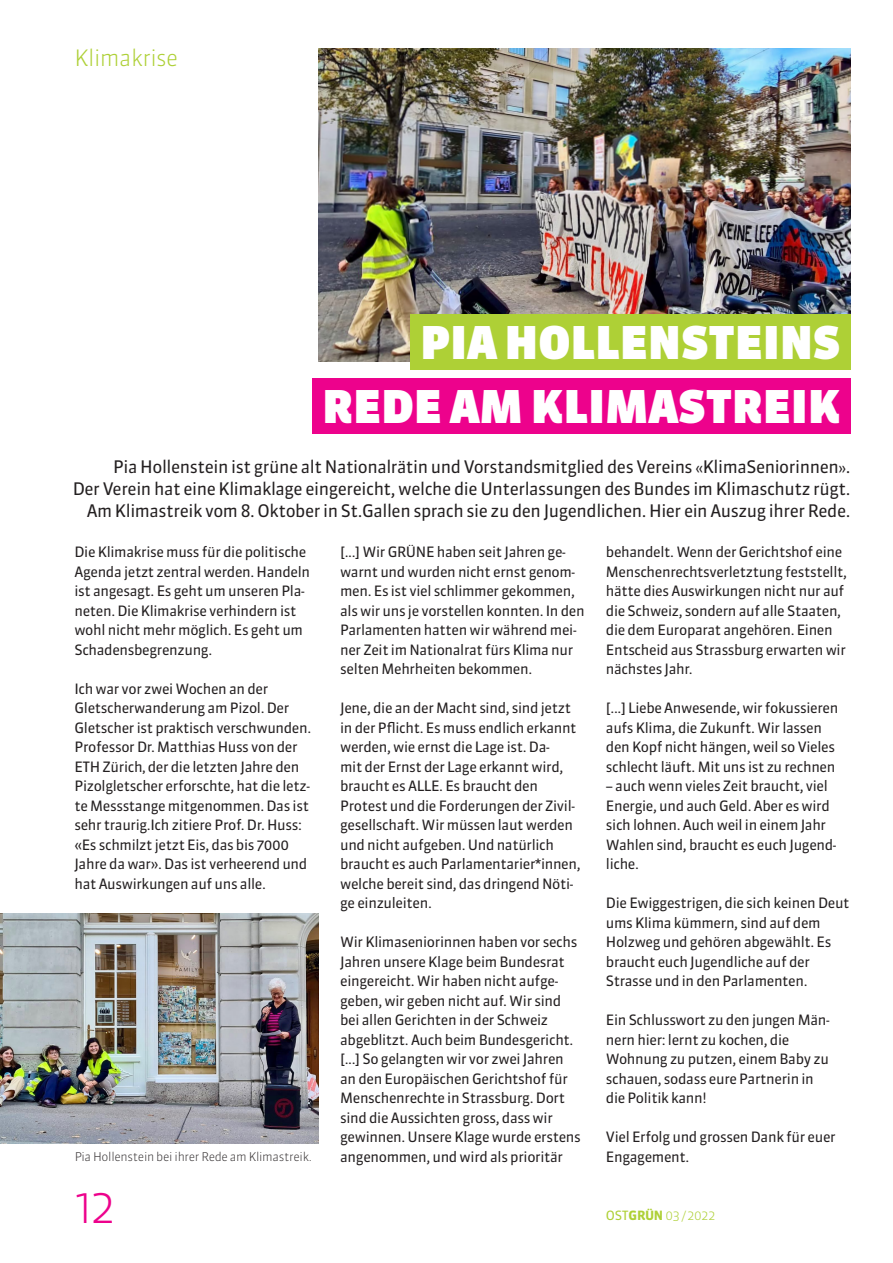
<style>
.page{position:relative;width:893px;height:1263px;background:#fff}
.page>*{position:absolute;margin:0;border:0;box-sizing:border-box;transform-origin:0 0}
.t1{font:900 45px "Sanuk OT";letter-spacing:.01em;color:#fff}
.t2{font:300 45px "Sanuk OT";color:#ed028c}
.t3{font:300 22.5px "Sanuk OT";letter-spacing:-.025em;color:#aed036}
.t4{font:17.25px "Sanuk OT";letter-spacing:-.025em;color:#231f20}
.t5{font:14.25px/19.5px "Sanuk OT";letter-spacing:-.025em;color:#231f20}
.t6{font:300 12.75px "Sanuk OT";color:#aed036}
.t7{font:300 12px "Sanuk OT";letter-spacing:-.025em;color:#231f20}
.s1{font-size:14.25px}
.s2{font-weight:400}
.s3{font-weight:700}
</style>
<div class="page">
<img style="left:319px;top:49px;width:531px;height:312px">
<div style="left:312px;top:378px;width:538px;height:56px;background:#ed028c"></div>
<div style="left:410px;top:315px;width:440px;height:55px;background:#aed036"></div>
<img style="left:0;top:913px;width:319px;height:231px">
<p class="t3" style="left:74px;top:44px;width:105px">Klimakrise</p>
<p class="t1" style="left:420px;top:314px;width:421px">PIA HOLLENSTEINS</p>
<p class="t1" style="left:322px;top:378px;width:519px">REDE AM KLIMASTREIK</p>
<p class="t4" style="left:113px;top:456px;width:739px">Pia Hollenstein ist grüne alt Nationalrätin und Vorstandsmitglied des Vereins <span class="s1">«</span>KlimaSeniorinnen<span class="s1">»</span>.</p>
<p class="t4" style="left:73px;top:478px;width:779px">Der Verein hat eine Klimaklage eingereicht, welche die Unterlassungen des Bundes im Klimaschutz rügt.</p>
<p class="t4" style="left:87px;top:500px;width:765px">Am Klimastreik vom 8. Oktober in St.Gallen sprach sie zu den Jugendlichen. Hier ein Auszug ihrer Rede.</p>
<p class="t5" style="left:340px;top:542px;width:246px">[...] Wir GRÜNE haben seit Jahren ge&shy;warnt und wurden nicht ernst genom&shy;men. Es ist viel schlimmer gekommen, als wir uns je vorstellen konnten. In den</p>
<p class="t5" style="left:340px;top:620px;width:238px">Parlamenten hatten wir während mei&shy;ner Zeit im Nationalrat fürs Klima nur</p>
<p class="t5" style="left:340px;top:659px;width:194px">selten Mehrheiten bekommen.</p>
<p class="t5" style="left:340px;top:698px;width:238px">Jene, die an der Macht sind, sind jetzt in der Pflicht. Es muss endlich erkannt werden, wie ernst die Lage ist. Da-<br>mit der Ernst der Lage erkannt wird, braucht es ALLE. Es braucht den</p>
<p class="t5" style="left:340px;top:796px;width:242px">Protest und die Forderungen der Zivil&shy;gesellschaft. Wir müssen laut werden und nicht aufgeben. Und natürlich braucht es auch Parlamentarier*innen, welche bereit sind, das dringend Nöti&shy;ge einzuleiten.</p>
<p class="t5" style="left:340px;top:932px;width:239px">Wir Klimaseniorinnen haben vor sechs<br>Jahren unsere Klage beim Bundesrat</p>
<p class="t5" style="left:340px;top:971px;width:242px">eingereicht. Wir haben nicht aufge&shy;geben, wir geben nicht auf. Wir sind bei allen Gerichten in der Schweiz abgeblitzt. Auch beim Bundesgericht. [...] So gelangten wir vor zwei Jahren an den Europäischen Gerichtshof für Menschenrechte in Strassburg. Dort sind die Aussichten gross, dass wir gewinnen. Unsere Klage wurde erstens angenommen, und wird als prioritär</p>
<p class="t5" style="left:74px;top:542px;width:237px">Die Klimakrise muss für die politische Agenda jetzt zentral werden. Handeln ist angesagt. Es geht um unseren Pla&shy;neten. Die Klimakrise verhindern ist wohl nicht mehr möglich. Es geht um Schadensbegrenzung.</p>
<p class="t5" style="left:74px;top:679px;width:238px">Ich war vor zwei Wochen an der Gletscherwanderung am Pizol. Der Gletscher ist praktisch verschwunden.<br>Professor Dr. Matthias Huss von der ETH Zürich‚ der die letzten Jahre den Pizolgletscher erforschte, hat die letz&shy;te Messstange mitgenommen. Das ist sehr traurig.Ich zitiere Prof. Dr. Huss: «Es schmilzt jetzt Eis, das bis 7000</p>
<p class="t5" style="left:74px;top:854px;width:234px">Jahre da war». Das ist verheerend und hat Auswirkungen auf uns alle.</p>
<p class="t5" style="left:606px;top:542px;width:243px">behandelt. Wenn der Gerichtshof eine Menschenrechtsverletztung feststellt, hätte dies Auswirkungen nicht nur auf die Schweiz, sondern auf alle Staaten, die dem Europarat angehören. Einen Entscheid aus Strassburg erwarten wir nächstes Jahr.</p>
<p class="t5" style="left:606px;top:698px;width:234px">[...] Liebe Anwesende, wir fokussieren aufs Klima, die Zukunft. Wir lassen den Kopf nicht hängen, weil so Vieles schlecht läuft. Mit uns ist zu rechnen</p>
<p class="t5" style="left:606px;top:776px;width:232px">– auch wenn vieles Zeit braucht, viel<br>Energie, und auch Geld. Aber es wird sich lohnen. Auch weil in einem Jahr<br>Wahlen sind, braucht es euch Jugend&shy;liche.</p>
<p class="t5" style="left:606px;top:893px;width:245px">Die Ewiggestrigen, die sich keinen Deut ums Klima kümmern, sind auf dem</p>
<p class="t5" style="left:606px;top:932px;width:227px">Holzweg und gehören abgewählt. Es braucht euch Jugendliche auf der</p>
<p class="t5" style="left:606px;top:971px;width:203px">Strasse und in den Parlamenten.</p>
<p class="t5" style="left:606px;top:1010px;width:225px">Ein Schlusswort zu den jungen Män&shy;nern hier: lernt zu kochen, die</p>
<p class="t5" style="left:606px;top:1049px;width:224px">Wohnung zu putzen, einem Baby zu schauen, sodass eure Partnerin in</p>
<p class="t5" style="left:606px;top:1088px;width:102px">die Politik kann!</p>
<p class="t5" style="left:606px;top:1127px;width:231px">Viel Erfolg und grossen Dank für euer</p>
<p class="t7" style="left:74px;top:1149px;width:239px">Pia Hollenstein bei ihrer Rede am Klimastreik.</p>
<p class="t5" style="left:606px;top:1147px;width:85px">Engagement.</p>
<p class="t2" style="left:75px;top:1179px;width:42px">12</p>
<p class="t6" style="left:606px;top:1207px;width:111px"><span class="s2">OST</span><span class="s3">GRÜN</span> 03 / 2022</p>
</div>
